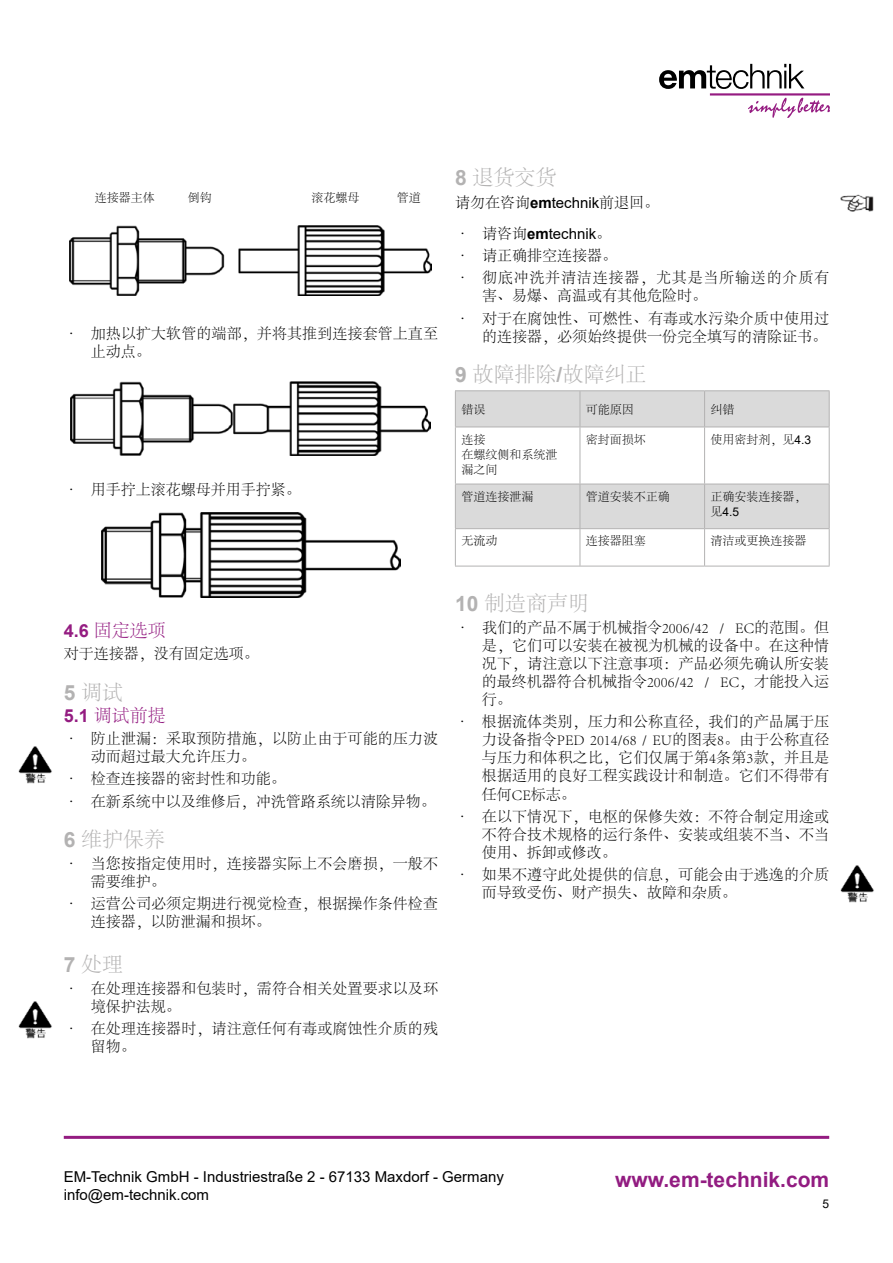
<style>
.page{position:relative;width:893px;height:1263px;background:#fff}
.page>*{position:absolute;margin:0;border:0;box-sizing:border-box;transform-origin:0 0}
.t1{font:300 21px "Adobe Song Std";color:#b3b2b2}
.t2{font:700 21px "Arial";color:#921c81}
.t3{font:300 18px "Adobe Song Std";color:#941c81}
.t4{font:300 15px/18px "Adobe Song Std";letter-spacing:.005em;color:#000}
.t5{font:15px/18px "Arial";color:#000}
.t6{font:300 15px/18px "Adobe Song Std";letter-spacing:.055em;color:#000}
.t7{font:300 12px/15px "Adobe Song Std";color:#000}
.t8{font:12px "Arial";color:#000}
.s1{font-family:"Arial";font-weight:700}
.s2{font-family:"Arial";font-weight:400}
.s3{font-family:"Adobe Song Std";font-weight:300}
.s4{font-weight:700}
</style>
<div class="page">
<svg style="left:659px;top:64px;width:170px;height:53px"></svg>
<hr style="left:64px;top:1136px;width:765px;height:3px;background:#941c81">
<img style="left:70px;top:225px;width:362px;height:70px">
<img style="left:71px;top:382px;width:359px;height:73px">
<img style="left:101px;top:513px;width:299px;height:85px">
<svg style="left:456px;top:391px;width:373px;height:137px;fill:#dadada"></svg>
<hr style="left:455px;top:390px;width:125px;height:1px;background:#b3b2b2">
<hr style="left:455px;top:391px;width:1px;height:36px;background:#b3b2b2">
<hr style="left:580px;top:390px;width:125px;height:1px;background:#b3b2b2">
<hr style="left:580px;top:391px;width:1px;height:36px;background:#b3b2b2">
<hr style="left:705px;top:390px;width:125px;height:1px;background:#b3b2b2">
<hr style="left:704px;top:391px;width:1px;height:36px;background:#b3b2b2">
<hr style="left:829px;top:391px;width:1px;height:36px;background:#b3b2b2">
<hr style="left:455px;top:427px;width:125px;height:1px;background:#b3b2b2">
<hr style="left:455px;top:427px;width:1px;height:57px;background:#b3b2b2">
<hr style="left:580px;top:427px;width:125px;height:1px;background:#b3b2b2">
<hr style="left:580px;top:427px;width:1px;height:57px;background:#b3b2b2">
<hr style="left:705px;top:427px;width:125px;height:1px;background:#b3b2b2">
<hr style="left:704px;top:427px;width:1px;height:57px;background:#b3b2b2">
<hr style="left:829px;top:427px;width:1px;height:57px;background:#b3b2b2">
<hr style="left:455px;top:484px;width:125px;height:1px;background:#b3b2b2">
<hr style="left:455px;top:484px;width:1px;height:44px;background:#b3b2b2">
<hr style="left:580px;top:484px;width:125px;height:1px;background:#b3b2b2">
<hr style="left:580px;top:484px;width:1px;height:44px;background:#b3b2b2">
<hr style="left:705px;top:484px;width:125px;height:1px;background:#b3b2b2">
<hr style="left:704px;top:484px;width:1px;height:44px;background:#b3b2b2">
<hr style="left:829px;top:484px;width:1px;height:44px;background:#b3b2b2">
<hr style="left:455px;top:528px;width:125px;height:1px;background:#b3b2b2">
<hr style="left:455px;top:529px;width:1px;height:37px;background:#b3b2b2">
<hr style="left:580px;top:528px;width:125px;height:1px;background:#b3b2b2">
<hr style="left:580px;top:529px;width:1px;height:37px;background:#b3b2b2">
<hr style="left:705px;top:528px;width:125px;height:1px;background:#b3b2b2">
<hr style="left:704px;top:529px;width:1px;height:37px;background:#b3b2b2">
<hr style="left:829px;top:529px;width:1px;height:37px;background:#b3b2b2">
<hr style="left:455px;top:566px;width:125px;height:1px;background:#b3b2b2">
<hr style="left:580px;top:566px;width:125px;height:1px;background:#b3b2b2">
<hr style="left:705px;top:566px;width:125px;height:1px;background:#b3b2b2">
<img style="left:840px;top:865px;width:34px;height:38px">
<img style="left:18px;top:746px;width:34px;height:38px">
<img style="left:18px;top:1001px;width:34px;height:38px">
<img style="left:840px;top:194px;width:34px;height:18px">
<p class="t7" style="left:95px;top:190px;width:61px">连接器主体</p>
<p class="t7" style="left:188px;top:190px;width:25px">倒钩</p>
<p class="t7" style="left:312px;top:190px;width:49px">滚花螺母</p>
<p class="t7" style="left:397px;top:190px;width:25px">管道</p>
<p class="t4" style="left:91px;top:325px;width:349px;text-indent:-27px">• 加热以扩大软管的端部，并将其推到连接套管上直至止动点。</p>
<p class="t4" style="left:64px;top:481px;width:238px">• 用手拧上滚花螺母并用手拧紧。</p>
<h1 class="t1" style="left:455px;top:166px;width:103px"><span class="s1">8</span> 退货交货</h1>
<p class="t4" style="left:455px;top:194px;width:206px">请勿在咨询<span class="s1">em</span><span class="s2">technik</span>前退回。</p>
<p class="t5" style="left:455px;top:225px;width:158px"><span class="s3">• 请咨询</span><span class="s4">em</span>technik<span class="s3">。</span></p>
<p class="t4" style="left:455px;top:247px;width:163px">• 请正确排空连接器。</p>
<p class="t6" style="left:482px;top:269px;width:349px;text-indent:-27px">• 彻底冲洗并清洁连接器，尤其是当所输送的介质有害、易爆、高温或有其他危险时。</p>
<p class="t4" style="left:455px;top:310px;width:376px;text-align:right">• 对于在腐蚀性、可燃性、有毒或水污染介质中使用过的连接器，必须始终提供一份完全填写的清除证书。</p>
<h1 class="t1" style="left:455px;top:363px;width:193px"><span class="s1">9</span> 故障排除<span class="s1">/</span>故障纠正</h1>
<p class="t7" style="left:461px;top:403px;width:25px">错误</p>
<p class="t7" style="left:586px;top:403px;width:49px">可能原因</p>
<p class="t7" style="left:711px;top:403px;width:25px">纠错</p>
<p class="t7" style="left:461px;top:432px;width:97px">连接<br>在螺纹侧和系统泄漏之间</p>
<p class="t7" style="left:586px;top:432px;width:61px">密封面损坏</p>
<p class="t7" style="left:711px;top:432px;width:102px">使用密封剂，见<span class="s2">4.3</span></p>
<p class="t7" style="left:461px;top:489px;width:73px">管道连接泄漏</p>
<p class="t7" style="left:586px;top:489px;width:85px">管道安装不正确</p>
<p class="t7" style="left:711px;top:489px;width:97px">正确安装连接器，</p>
<p class="t8" style="left:711px;top:503px;width:30px"><span class="s3">见</span>4.5</p>
<p class="t7" style="left:461px;top:534px;width:37px">无流动</p>
<p class="t7" style="left:586px;top:534px;width:61px">连接器阻塞</p>
<p class="t7" style="left:710px;top:534px;width:97px">清洁或更换连接器</p>
<p class="t3" style="left:64px;top:621px;width:104px"><span class="s1">4.6</span> 固定选项</p>
<p class="t4" style="left:64px;top:645px;width:196px">对于连接器，没有固定选项。</p>
<h1 class="t1" style="left:64px;top:680px;width:61px"><span class="s1">5</span> 调试</h1>
<p class="t3" style="left:64px;top:705px;width:104px"><span class="s1">5.1</span> 调试前提</p>
<p class="t4" style="left:91px;top:730px;width:349px;text-indent:-27px">• 防止泄漏：采取预防措施，以防止由于可能的压力波动而超过最大允许压力。</p>
<p class="t4" style="left:64px;top:770px;width:223px">• 检查连接器的密封性和功能。</p>
<p class="t4" style="left:64px;top:793px;width:374px">• 在新系统中以及维修后，冲洗管路系统以清除异物。</p>
<h1 class="t1" style="left:64px;top:828px;width:103px"><span class="s1">6</span> 维护保养</h1>
<p class="t4" style="left:91px;top:855px;width:349px;text-indent:-27px">• 当您按指定使用时，连接器实际上不会磨损，一般不需要维护。</p>
<p class="t4" style="left:91px;top:895px;width:349px;text-indent:-27px">• 运营公司必须定期进行视觉检查，根据操作条件检查连接器，以防泄漏和损坏。</p>
<h1 class="t1" style="left:64px;top:953px;width:61px"><span class="s1">7</span> 处理</h1>
<p class="t4" style="left:91px;top:980px;width:349px;text-indent:-27px">• 在处理连接器和包装时，需符合相关处置要求以及环境保护法规。</p>
<p class="t4" style="left:91px;top:1020px;width:349px;text-indent:-27px">• 在处理连接器时，请注意任何有毒或腐蚀性介质的残留物。</p>
<h1 class="t1" style="left:455px;top:592px;width:136px"><span class="s1">10</span> 制造商声明</h1>
<p class="t4" style="left:482px;top:619px;width:349px;text-align:justify;text-indent:-27px">• 我们的产品不属于机械指令2006/42 / EC的范围。但是，它们可以安装在被视为机械的设备中。在这种情况下，请注意以下注意事项：产品必须先确认所安装的最终机器符合机械指令2006/42 / EC，才能投入运行。</p>
<p class="t4" style="left:482px;top:714px;width:349px;text-align:justify;text-indent:-27px">• 根据流体类别，压力和公称直径，我们的产品属于压力设备指令PED 2014/68 / EU的图表8。由于公称直径与压力和体积之比，它们仅属于第4条第3款，并且是根据适用的良好工程实践设计和制造。它们不得带有任何CE标志。</p>
<p class="t4" style="left:482px;top:808px;width:349px;text-align:justify;text-indent:-27px">• 在以下情况下，电枢的保修失效：不符合制定用途或不符合技术规格的运行条件、安装或组装不当、不当使用、拆卸或修改。</p>
<p class="t4" style="left:482px;top:866px;width:349px;text-indent:-27px">• 如果不遵守此处提供的信息，可能会由于逃逸的介质而导致受伤、财产损失、故障和杂质。</p>
<p class="t5" style="left:64px;top:1168px;width:442px">EM-Technik GmbH - Industriestraße 2 - 67133 Maxdorf - Germany info@em-technik.com</p>
<h1 class="t2" style="left:615px;top:1165px;width:215px">www.em-technik.com</h1>
<p class="t8" style="left:822px;top:1195px;width:8px">5</p>
</div>
